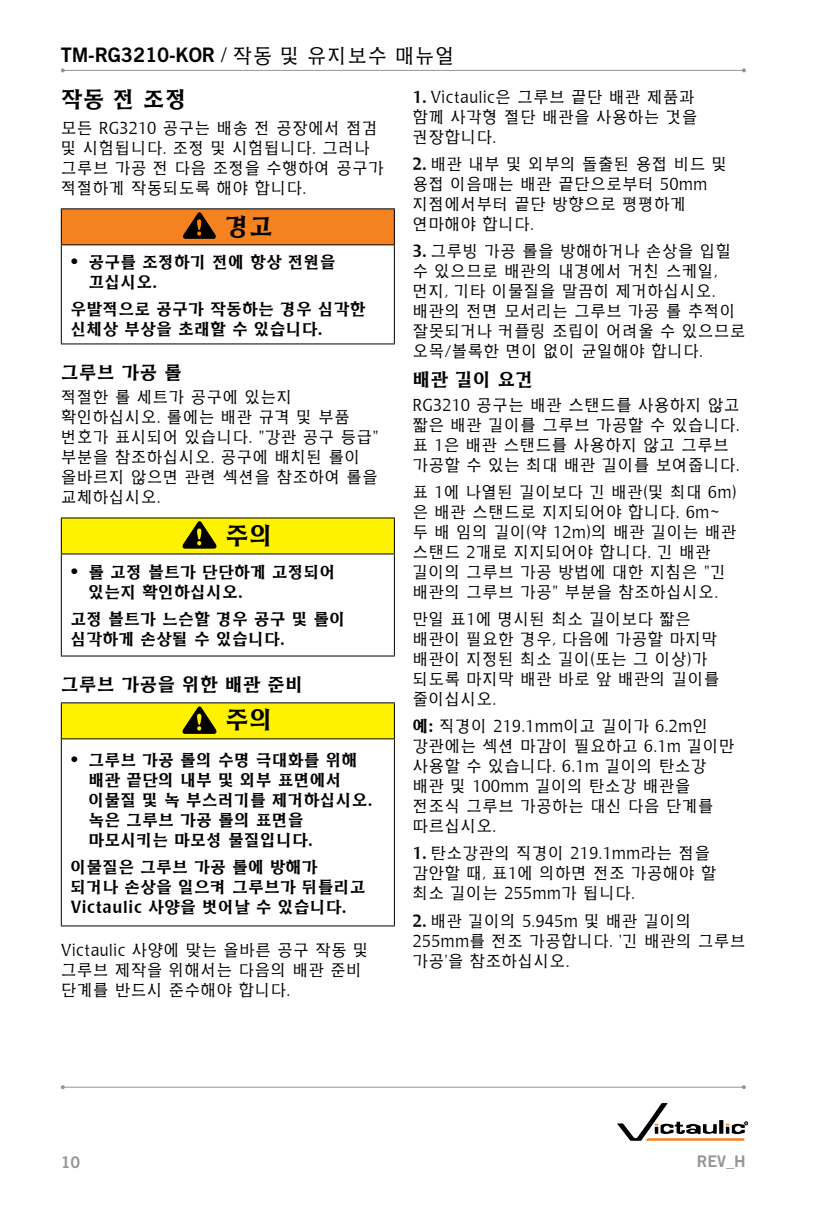
<style>
.page{position:relative;width:840px;height:1224px;background:#fff}
.page>*{position:absolute;margin:0;border:0;box-sizing:border-box;transform-origin:0 0}
.t1{font:700 24px "HY Buwha L";color:#000}
.t2{font:700 22px "HY Buwha L";color:#000}
.t3{font:20px "Trade Gothic LT Std Bd 2";letter-spacing:-.01em;color:#000}
.t4{font:700 18px "HY Buwha L";color:#000}
.t5{font:300 16px/20px "HY Buwha L";color:#000}
.t6{font:700 16px/20px "HY Buwha L";color:#000}
.t7{font:16px "Trade Gothic LT Std Bd 2";color:#939598}
.s1{font-family:"Trade Gothic LT Std";font-weight:300}
.s2{font-family:"HY Buwha L";font-weight:300}
.s3{font-weight:700}
</style>
<div class="page">
<div style="left:61px;top:209px;width:333px;height:36px;background:#f58220"></div>
<hr style="left:61px;top:208px;width:334px;height:1px;background:#000">
<hr style="left:61px;top:209px;width:1px;height:35px;background:#000">
<hr style="left:394px;top:209px;width:1px;height:35px;background:#000">
<hr style="left:61px;top:245px;width:1px;height:98px;background:#000">
<hr style="left:61px;top:244px;width:334px;height:1px;background:#000">
<hr style="left:394px;top:245px;width:1px;height:98px;background:#000">
<hr style="left:61px;top:343px;width:334px;height:1px;background:#000">
<svg style="left:183px;top:212px;width:33px;height:26px"></svg>
<div style="left:61px;top:518px;width:333px;height:36px;background:#fff200"></div>
<hr style="left:61px;top:517px;width:334px;height:1px;background:#000">
<hr style="left:61px;top:518px;width:1px;height:35px;background:#000">
<hr style="left:394px;top:518px;width:1px;height:35px;background:#000">
<hr style="left:61px;top:553px;width:334px;height:1px;background:#000">
<hr style="left:61px;top:554px;width:1px;height:102px;background:#000">
<hr style="left:394px;top:554px;width:1px;height:102px;background:#000">
<hr style="left:61px;top:656px;width:334px;height:1px;background:#000">
<svg style="left:182px;top:521px;width:34px;height:27px"></svg>
<div style="left:61px;top:703px;width:333px;height:36px;background:#fff200"></div>
<hr style="left:61px;top:702px;width:334px;height:1px;background:#000">
<hr style="left:61px;top:703px;width:1px;height:35px;background:#000">
<hr style="left:394px;top:703px;width:1px;height:35px;background:#000">
<hr style="left:61px;top:738px;width:334px;height:1px;background:#000">
<hr style="left:61px;top:739px;width:1px;height:186px;background:#000">
<hr style="left:394px;top:739px;width:1px;height:186px;background:#000">
<hr style="left:61px;top:925px;width:334px;height:1px;background:#000">
<svg style="left:182px;top:707px;width:34px;height:26px"></svg>
<hr style="left:63px;top:70px;width:681px;height:1px;background:#939598">
<svg style="left:61px;top:68px;width:4px;height:4px"></svg>
<svg style="left:742px;top:68px;width:4px;height:4px"></svg>
<svg style="left:617px;top:1103px;width:130px;height:38px"></svg>
<hr style="left:63px;top:1087px;width:680px;height:1px;background:#939598">
<svg style="left:61px;top:1085px;width:4px;height:4px"></svg>
<svg style="left:741px;top:1085px;width:4px;height:4px"></svg>
<p class="t3" style="left:61px;top:42px;width:396px">TM-RG3210-KOR <span class="s1">/</span> <span class="s2">작동 및 유지보수 매뉴얼</span></p>
<h2 class="t2" style="left:61px;top:88px;width:128px">작동 전 조정</h2>
<p class="t5" style="left:61px;top:118px;width:325px">모든 RG3210 공구는 배송 전 공장에서 점검 및 시험됩니다. 조정 및 시험됩니다. 그러나 그루브 가공 전 다음 조정을 수행하여 공구가 적절하게 작동되도록 해야 합니다.</p>
<h1 class="t1" style="left:225px;top:214px;width:50px">경고</h1>
<p class="t6" style="left:88px;top:252px;width:249px;text-indent:-18px"><span class="s1">•</span> 공구를 조정하기 전에 항상 전원을 끄십시오.</p>
<p class="t6" style="left:70px;top:299px;width:297px">우발적으로 공구가 작동하는 경우 심각한 신체상 부상을 초래할 수 있습니다.</p>
<p class="t4" style="left:61px;top:363px;width:123px">그루브 가공 롤</p>
<p class="t5" style="left:61px;top:388px;width:319px">적절한 롤 세트가 공구에 있는지 확인하십시오. 롤에는 배관 규격 및 부품 번호가 표시되어 있습니다. "강관 공구 등급" 부분을 참조하십시오. 공구에 배치된 롤이 올바르지 않으면 관련 섹션을 참조하여 롤을 교체하십시오.</p>
<h1 class="t1" style="left:225px;top:523px;width:50px">주의</h1>
<p class="t6" style="left:88px;top:563px;width:249px;text-indent:-18px"><span class="s1">•</span> 롤 고정 볼트가 단단하게 고정되어 있는지 확인하십시오.</p>
<p class="t6" style="left:70px;top:610px;width:277px">고정 볼트가 느슨할 경우 공구 및 롤이 심각하게 손상될 수 있습니다.</p>
<p class="t4" style="left:61px;top:676px;width:244px">그루브 가공을 위한 배관 준비</p>
<h1 class="t1" style="left:225px;top:708px;width:50px">주의</h1>
<p class="t6" style="left:88px;top:750px;width:286px;text-indent:-18px"><span class="s1">•</span> 그루브 가공 롤의 수명 극대화를 위해 배관 끝단의 내부 및 외부 표면에서 이물질 및 녹 부스러기를 제거하십시오. 녹은 그루브 가공 롤의 표면을 마모시키는 마모성 물질입니다.</p>
<p class="t6" style="left:70px;top:857px;width:297px">이물질은 그루브 가공 롤에 방해가 되거나 손상을 일으켜 그루브가 뒤틀리고<br>Victaulic 사양을 벗어날 수 있습니다.</p>
<p class="t5" style="left:61px;top:941px;width:309px">Victaulic 사양에 맞는 올바른 공구 작동 및 그루브 제작을 위해서는 다음의 배관 준비 단계를 반드시 준수해야 합니다.</p>
<p class="t5" style="left:412px;top:87px;width:287px"><span class="s3">1.</span> Victaulic은 그루브 끝단 배관 제품과 함께 사각형 절단 배관을 사용하는 것을 권장합니다.</p>
<p class="t5" style="left:412px;top:154px;width:317px"><span class="s3">2.</span> 배관 내부 및 외부의 돌출된 용접 비드 및 용접 이음매는 배관 끝단으로부터 50mm 지점에서부터 끝단 방향으로 평평하게 연마해야 합니다.</p>
<p class="t5" style="left:412px;top:241px;width:335px"><span class="s3">3.</span> 그루빙 가공 롤을 방해하거나 손상을 입힐 수 있으므로 배관의 내경에서 거친 스케일, 먼지, 기타 이물질을 말끔히 제거하십시오. 배관의 전면 모서리는 그루브 가공 롤 추적이 잘못되거나 커플링 조립이 어려울 수 있으므로 오목/볼록한 면이 없이 균일해야 합니다.</p>
<p class="t4" style="left:412px;top:371px;width:123px">배관 길이 요건</p>
<p class="t5" style="left:412px;top:395px;width:329px">RG3210 공구는 배관 스탠드를 사용하지 않고 짧은 배관 길이를 그루브 가공할 수 있습니다. 표 1은 배관 스탠드를 사용하지 않고 그루브 가공할 수 있는 최대 배관 길이를 보여줍니다.</p>
<p class="t5" style="left:412px;top:482px;width:326px">표 1에 나열된 길이보다 긴 배관(및 최대 6m) 은 배관 스탠드로 지지되어야 합니다. 6m~ 두 배 임의 길이(약 12m)의 배관 길이는 배관 스탠드 2개로 지지되어야 합니다. 긴 배관 길이의 그루브 가공 방법에 대한 지침은 "긴 배관의 그루브 가공" 부분을 참조하십시오.</p>
<p class="t5" style="left:412px;top:609px;width:309px">만일 표1에 명시된 최소 길이보다 짧은 배관이 필요한 경우, 다음에 가공할 마지막 배관이 지정된 최소 길이(또는 그 이상)가 되도록 마지막 배관 바로 앞 배관의 길이를 줄이십시오.</p>
<p class="t5" style="left:412px;top:716px;width:324px"><span class="s3">예:</span> 직경이 219.1mm이고 길이가 6.2m인 강관에는 섹션 마감이 필요하고 6.1m 길이만 사용할 수 있습니다. 6.1m 길이의 탄소강 배관 및 100mm 길이의 탄소강 배관을 전조식 그루브 가공하는 대신 다음 단계를 따르십시오.</p>
<p class="t5" style="left:412px;top:844px;width:306px"><span class="s3">1.</span> 탄소강관의 직경이 219.1mm라는 점을 감안할 때, 표1에 의하면 전조 가공해야 할 최소 길이는 255mm가 됩니다.</p>
<p class="t5" style="left:412px;top:911px;width:335px"><span class="s3">2.</span> 배관 길이의 5.945m 및 배관 길이의<br>255mm를 전조 가공합니다. '긴 배관의 그루브 가공'을 참조하십시오.</p>
<p class="t7" style="left:61px;top:1152px;width:21px">10</p>
<p class="t7" style="left:696px;top:1151px;width:50px">REV_H</p>
</div>
